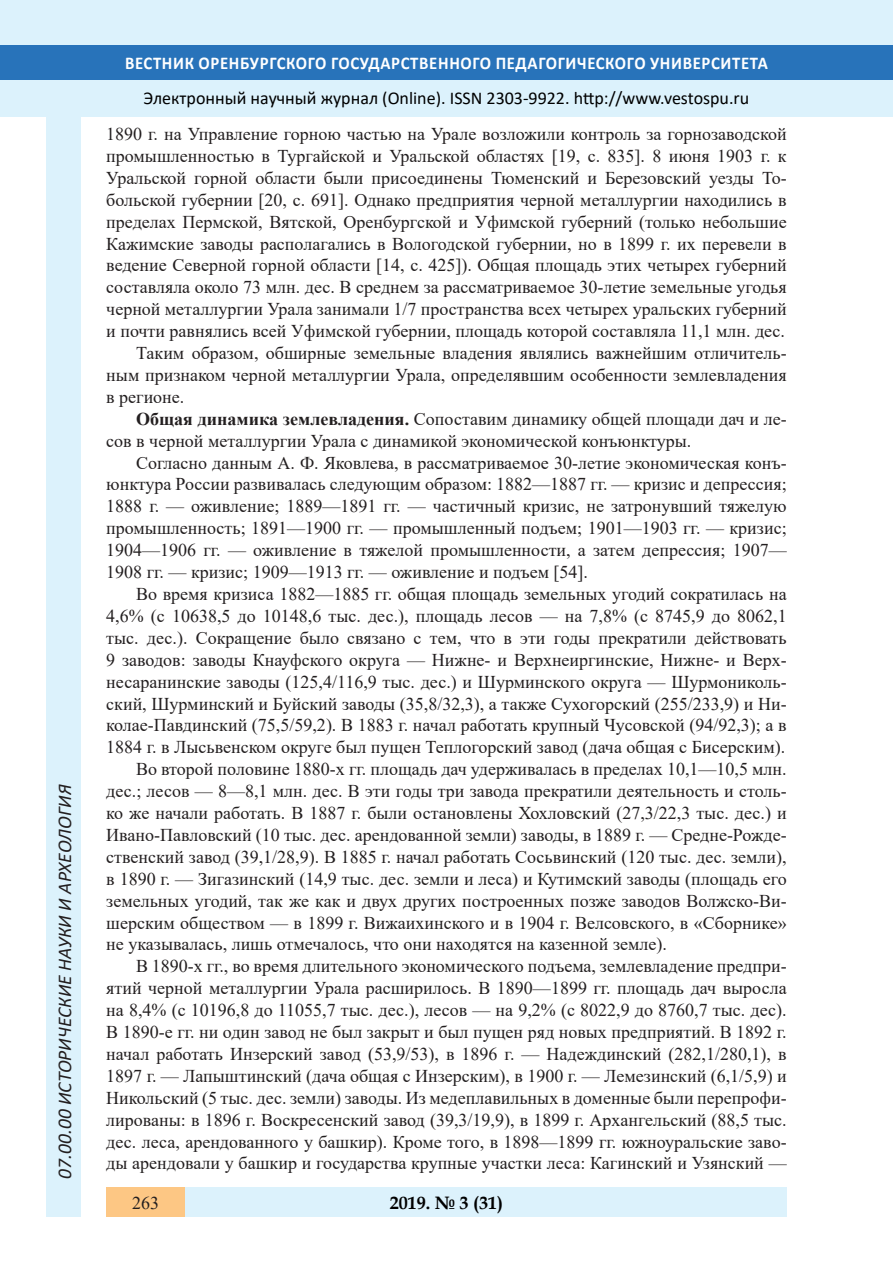
<style>
.page{position:relative;width:893px;height:1263px;background:#fff}
.page>*{position:absolute;margin:0;border:0;box-sizing:border-box;transform-origin:0 0}
.t1{font:italic 19.5px "Calibri";color:#231f20}
.Стиль2{font:18px/21.9px "Times New Roman";color:#231f20;text-align:justify}
.t2{font:18px "Calibri";color:#000}
.t3{font:700 18px "Calibri";letter-spacing:.04em;color:#fff;scale:.93 1}
.t4{font:700 18px "Book Antiqua";color:#000}
.s1{font-weight:700}
</style>
<div class="page">
<div style="left:0;top:0;width:893px;height:116px;background:#dcf2fc"></div>
<div style="left:0;top:45px;width:893px;height:34px;background:#2873ba"></div>
<div style="left:47px;top:116px;width:34px;height:1101px;background:#dcf2fc"></div>
<div style="left:106px;top:1188px;width:681px;height:29px;background:#dcf2fc"></div>
<div style="left:106px;top:1188px;width:79px;height:29px;background:#fdc784"></div>
<p class="t1" style="left:51px;top:1179px;width:395px;rotate:-90deg">07.00.00 ИСТОРИЧЕСКИЕ НАУКИ И АРХЕОЛОГИЯ</p>
<p class="t1" style="left:51px;top:1105px;width:206px;rotate:-90deg">БИОЛОГИЧЕСКИЕ НАУКИ</p>
<p class="t1" style="left:51px;top:1169px;width:11px;rotate:-90deg">3</p>
<p class="t3" style="left:125px;top:50px;width:693px">ВЕСТНИК ОРЕНБУРГСКОГО ГОСУДАРСТВЕННОГО ПЕДАГОГИЧЕСКОГО УНИВЕРСИТЕТА</p>
<p class="t2" style="left:144px;top:85px;width:607px">Электронный научный журнал (Online). ISSN 2303-9922. http://www.vestospu.ru</p>
<p class="t2" style="left:583px;top:85px;width:13px">t</p>
<p class="t2" style="left:583px;top:85px;width:13px">t</p>
<p class="Стиль2" style="left:106px;top:122px;width:682px">1890 г. на Управление горною частью на Урале возложили контроль за горнозаводской промышленностью в Тургайской и Уральской областях [19, с. 835]. 8 июня 1903 г. к Уральской горной области были присоединены Тюменский и Березовский уезды То&shy;больской губернии [20, с. 691]. Однако предприятия черной металлургии находились в пределах Пермской, Вятской, Оренбургской и Уфимской губерний (только небольшие Кажимские заводы располагались в Вологодской губернии, но в 1899 г. их перевели в ведение Северной горной области [14, с. 425]). Общая площадь этих четырех губерний составляла около 73 млн. дес. В среднем за рассматриваемое 30-летие земельные угодья черной металлургии Урала занимали 1/7 пространства всех четырех уральских губерний и почти равнялись всей Уфимской губернии, площадь которой составляла 11,1 млн. дес.</p>
<p class="Стиль2" style="left:106px;top:341px;width:682px;text-indent:30px">Таким образом, обширные земельные владения являлись важнейшим отличитель&shy;ным признаком черной металлургии Урала, определявшим особенности землевладения в регионе.</p>
<p class="Стиль2" style="left:106px;top:407px;width:682px;text-indent:30px"><span class="s1">Общая динамика землевладения.</span> Сопоставим динамику общей площади дач и ле&shy;сов в черной металлургии Урала с динамикой экономической конъюнктуры.</p>
<p class="Стиль2" style="left:106px;top:451px;width:682px;text-indent:30px">Согласно данным А. Ф. Яковлева, в рассматриваемое 30-летие экономическая конъ&shy;юнктура России развивалась следующим образом: 1882—1887 гг. — кризис и депрессия; 1888 г. — оживление; 1889—1891 гг. — частичный кризис, не затронувший тяжелую промышленность; 1891—1900 гг. — промышленный подъем; 1901—1903 гг. — кризис; 1904—1906 гг. — оживление в тяжелой промышленности, а затем депрессия; 1907— 1908 гг. — кризис; 1909—1913 гг. — оживление и подъем [54].</p>
<p class="Стиль2" style="left:106px;top:582px;width:682px;text-indent:30px">Во время кризиса 1882—1885 гг. общая площадь земельных угодий сократилась на 4,6% (с 10638,5 до 10148,6 тыс. дес.), площадь лесов — на 7,8% (с 8745,9 до 8062,1 тыс. дес.). Сокращение было связано с тем, что в эти годы прекратили действовать 9 заводов: заводы Кнауфского округа — Нижне- и Верхнеиргинские, Нижне- и Верх&shy;несаранинские заводы (125,4/116,9 тыс. дес.) и Шурминского округа — Шурмониколь&shy;ский, Шурминский и Буйский заводы (35,8/32,3), а также Сухогорский (255/233,9) и Ни&shy;колае-Павдинский (75,5/59,2). В 1883 г. начал работать крупный Чусовской (94/92,3); а в 1884 г. в Лысьвенском округе был пущен Теплогорский завод (дача общая с Бисерским).</p>
<p class="Стиль2" style="left:106px;top:758px;width:682px;text-indent:30px">Во второй половине 1880-х гг. площадь дач удерживалась в пределах 10,1—10,5 млн. дес.; лесов — 8—8,1 млн. дес. В эти годы три завода прекратили деятельность и столь&shy;ко же начали работать. В 1887 г. были остановлены Хохловский (27,3/22,3 тыс. дес.) и Ивано-Павловский (10 тыс. дес. арендованной земли) заводы, в 1889 г. — Средне-Рожде&shy;ственский завод (39,1/28,9). В 1885 г. начал работать Сосьвинский (120 тыс. дес. земли), в 1890 г. — Зигазинский (14,9 тыс. дес. земли и леса) и Кутимский заводы (площадь его земельных угодий, так же как и двух других построенных позже заводов Волжско-Ви&shy;шерским обществом — в 1899 г. Вижаихинского и в 1904 г. Велсовского, в «Сборнике» не указывалась, лишь отмечалось, что они находятся на казенной земле).</p>
<p class="Стиль2" style="left:106px;top:955px;width:682px;text-indent:30px">В 1890-х гг., во время длительного экономического подъема, землевладение предпри&shy;ятий черной металлургии Урала расширилось. В 1890—1899 гг. площадь дач выросла на 8,4% (с 10196,8 до 11055,7 тыс. дес.), лесов — на 9,2% (с 8022,9 до 8760,7 тыс. дес).<br>В 1890-е гг. ни один завод не был закрыт и был пущен ряд новых предприятий. В 1892 г. начал работать Инзерский завод (53,9/53), в 1896 г. — Надеждинский (282,1/280,1), в 1897 г. — Лапыштинский (дача общая с Инзерским), в 1900 г. — Лемезинский (6,1/5,9) и Никольский (5 тыс. дес. земли) заводы. Из медеплавильных в доменные были перепрофи&shy;лированы: в 1896 г. Воскресенский завод (39,3/19,9), в 1899 г. Архангельский (88,5 тыс. дес. леса, арендованного у башкир). Кроме того, в 1898—1899 гг. южноуральские заво&shy;ды арендовали у башкир и государства крупные участки леса: Кагинский и Узянский —</p>
<p class="t4" style="left:390px;top:1190px;width:115px">2019. № 3 (31)</p>
<p class="Стиль2" style="left:132px;top:1191px;width:28px">263</p>
<p class="t4" style="left:460px;top:1190px;width:39px">2 6</p>
<p class="t4" style="left:417px;top:1190px;width:10px">8</p>
<p class="t4" style="left:460px;top:1190px;width:39px">1 25</p>
</div>
